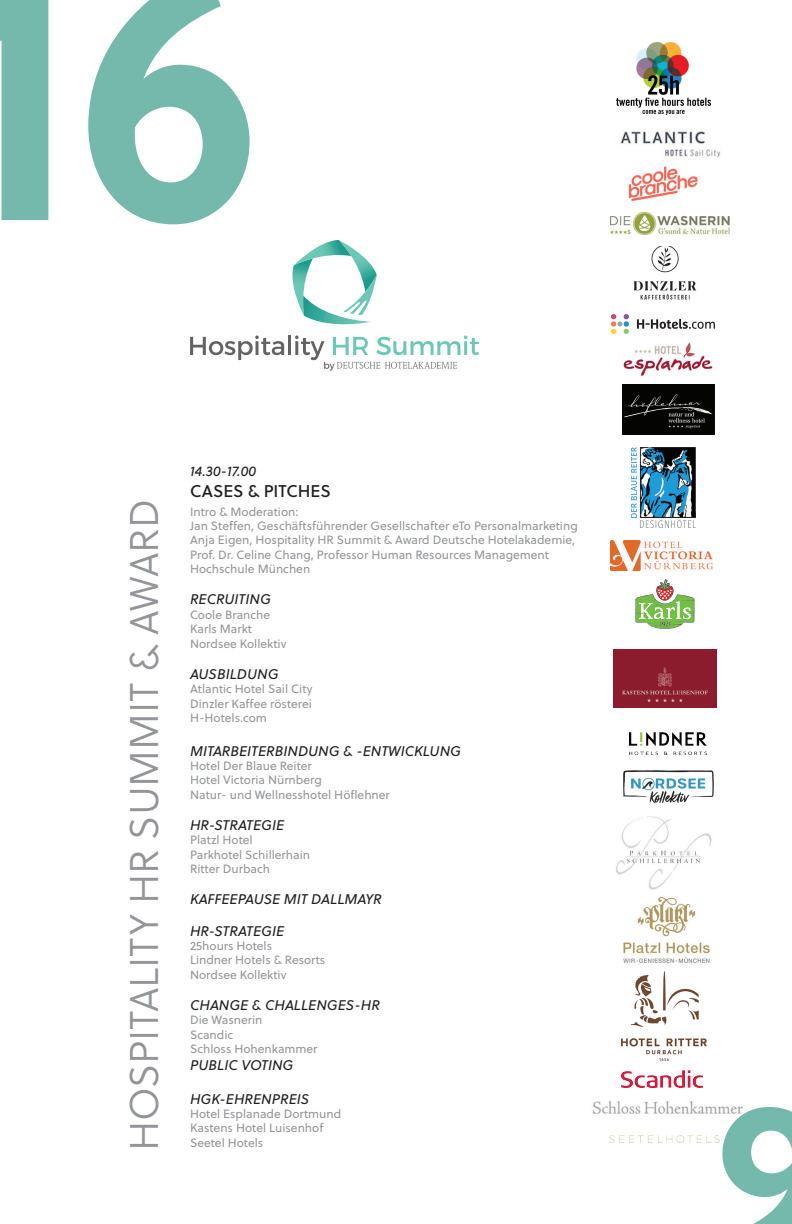
<style>
.page{position:relative;width:792px;height:1224px;background:#fff}
.page>*{position:absolute;margin:0;border:0;box-sizing:border-box;transform-origin:0 0}
.t1{font:700 358.8px "Soleil";color:#74b9ac;scale:.92 1}
.t2{font:700 202.4px "Soleil";color:#74b9ac}
.t3{font:40px "Soleil Lt";color:#939598}
.t4{font:17px "Soleil Bk";color:#231f20}
.t5{font:italic 14px "Soleil";color:#231f20}
.t6{font:12px/14.4px "Soleil";color:#939598}
</style>
<div class="page">
<img style="left:616px;top:816px;width:96px;height:74px">
<img style="left:623px;top:326px;width:90px;height:50px">
<svg style="left:636px;top:579px;width:58px;height:50px"></svg>
<img style="left:623px;top:897px;width:87px;height:66px">
<img style="left:620px;top:131px;width:101px;height:27px">
<img style="left:632px;top:447px;width:63px;height:81px">
<img style="left:611px;top:212px;width:118px;height:23px">
<img style="left:611px;top:540px;width:101px;height:30px">
<img style="left:629px;top:732px;width:78px;height:22px">
<img style="left:621px;top:971px;width:86px;height:90px">
<img style="left:609px;top:1135px;width:111px;height:8px">
<img style="left:633px;top:246px;width:64px;height:54px">
<img style="left:628px;top:166px;width:70px;height:36px">
<img style="left:622px;top:384px;width:92px;height:51px">
<img style="left:613px;top:649px;width:104px;height:59px">
<img style="left:623px;top:770px;width:91px;height:34px">
<img style="left:621px;top:1070px;width:82px;height:18px">
<img style="left:617px;top:42px;width:94px;height:73px">
<img style="left:592px;top:1101px;width:151px;height:13px">
<svg style="left:637px;top:319px;width:78px;height:10px"></svg>
<svg style="left:611px;top:314px;width:18px;height:20px"></svg>
<svg style="left:190px;top:240px;width:289px;height:131px"></svg>
<h1 class="t1" style="left:-44px;top:-185px;width:333px">16</h1>
<p class="t5" style="left:190px;top:461px;width:68px">14.30-17.00</p>
<h3 class="t3" style="left:116px;top:1151px;width:653px;rotate:-90deg">HOSPITALITY HR SUMMIT &amp; AWARD</h3>
<h3 class="t4" style="left:190px;top:478px;width:142px">CASES &amp; PITCHES</h3>
<p class="t6" style="left:190px;top:504px;width:389px">Intro &amp; Moderation:<br>Jan Steffen, Geschäftsführender Gesellschafter eTo Personalmarketing Anja Eigen, Hospitality HR Summit &amp; Award Deutsche Hotelakademie, Prof. Dr. Celine Chang, Professor Human Resources Management Hochschule München</p>
<p class="t5" style="left:190px;top:589px;width:82px">RECRUITING</p>
<p class="t6" style="left:190px;top:607px;width:98px">Coole Branche<br>Karls Markt<br>Nordsee Kollektiv</p>
<p class="t5" style="left:190px;top:664px;width:90px">AUSBILDUNG</p>
<p class="t6" style="left:190px;top:682px;width:124px;text-align:justify">Atlantic Hotel Sail City Dinzler Kaffee rösterei H-Hotels.com</p>
<p class="t5" style="left:190px;top:741px;width:273px">MITARBEITERBINDUNG &amp; -ENTWICKLUNG</p>
<p class="t6" style="left:190px;top:758px;width:201px">Hotel Der Blaue Reiter<br>Hotel Victoria Nürnberg<br>Natur- und Wellnesshotel Höflehner</p>
<p class="t5" style="left:190px;top:815px;width:96px">HR-STRATEGIE</p>
<p class="t6" style="left:190px;top:833px;width:122px">Platzl Hotel<br>Parkhotel Schillerhain<br>Ritter Durbach</p>
<p class="t5" style="left:190px;top:889px;width:193px">KAFFEEPAUSE MIT DALLMAYR</p>
<p class="t5" style="left:190px;top:921px;width:96px">HR-STRATEGIE</p>
<p class="t6" style="left:190px;top:938px;width:137px">25hours Hotels<br>Lindner Hotels &amp; Resorts<br>Nordsee Kollektiv</p>
<p class="t5" style="left:190px;top:995px;width:191px">CHANGE &amp; CHALLENGES-HR</p>
<p class="t6" style="left:190px;top:1013px;width:129px">Die Wasnerin<br>Scandic<br>Schloss Hohenkammer</p>
<p class="t5" style="left:190px;top:1055px;width:105px">PUBLIC VOTING</p>
<p class="t5" style="left:190px;top:1089px;width:121px">HGK-EHRENPREIS</p>
<p class="t6" style="left:190px;top:1106px;width:153px">Hotel Esplanade Dortmund<br>Kastens Hotel Luisenhof<br>Seetel Hotels</p>
<h2 class="t2" style="left:716px;top:1015px;width:114px">9</h2>
</div>
